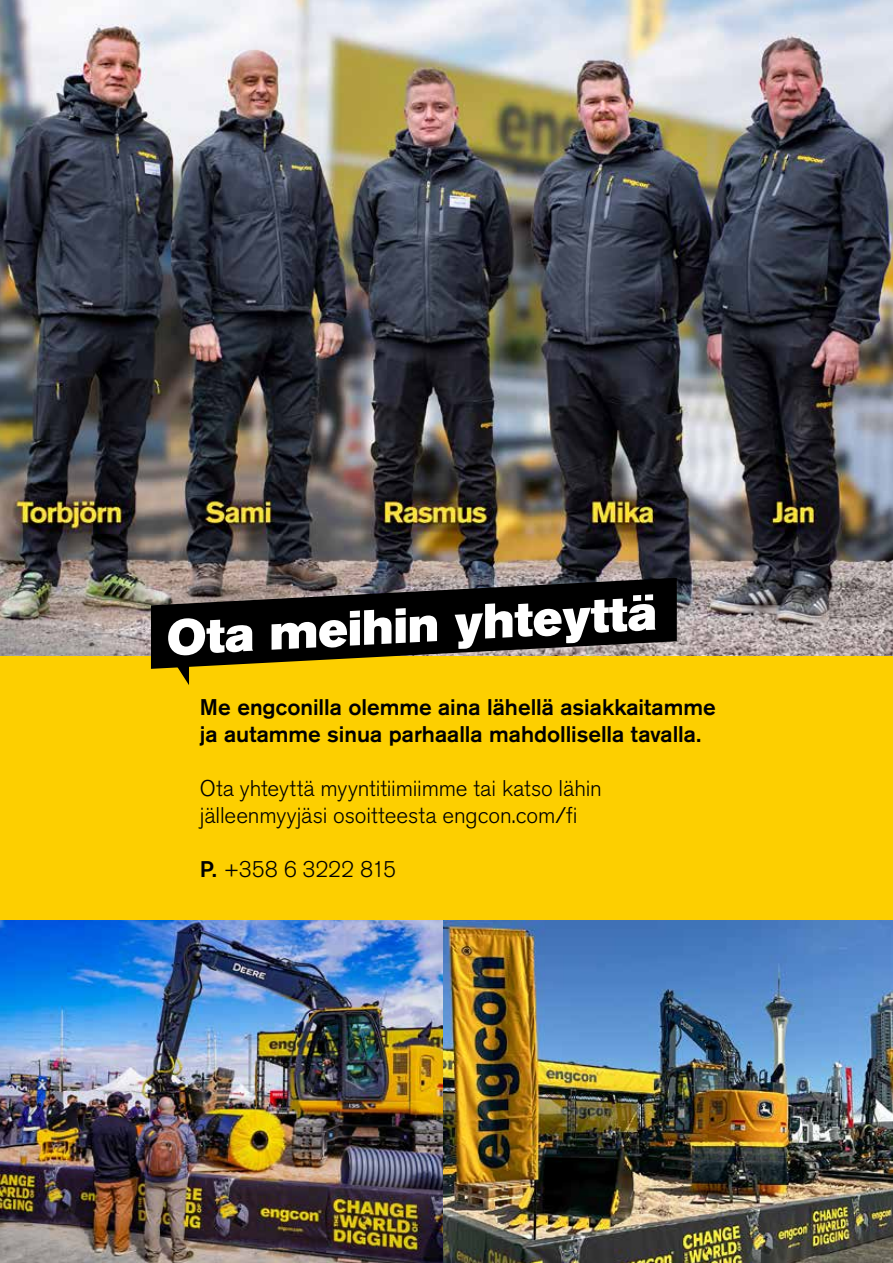
<style>
.page{position:relative;width:893px;height:1263px;background:#fff}
.page>*{position:absolute;margin:0;border:0;box-sizing:border-box;transform-origin:0 0}
.t1{font:48.9px "Akzidenz Grotesk Pro Super";color:#fff}
.t2{font:300 22.5px/27px "Akzidenz Grotesk Pro";letter-spacing:-.005em;color:#000}
.t3{font:500 22.5px/27px "Akzidenz Grotesk Pro";color:#000}
.s1{font-weight:500}
</style>
<div class="page">
<div style="left:0;top:0;width:893px;height:921px;background:#fdcf00"></div>
<img style="left:0;top:0;width:893px;height:655px">
<svg style="left:151px;top:578px;width:526px;height:91px;background:#38311a"></svg>
<svg style="left:176px;top:659px;width:13px;height:26px"></svg>
<img style="left:0;top:921px;width:893px;height:342px">
<h1 class="t1" style="left:164px;top:606px;width:492px;rotate:-3deg">Ota meihin yhteyttä</h1>
<p class="t3" style="left:200px;top:694px;width:517px">Me engconilla olemme aina lähellä asiakkaitamme ja autamme sinua parhaalla mahdollisella tavalla.</p>
<p class="t2" style="left:200px;top:775px;width:404px">Ota yhteyttä myyntitiimiimme tai katso lähin jälleenmyyjäsi osoitteesta engcon.com/fi</p>
<p class="t2" style="left:200px;top:856px;width:198px"><span class="s1">P.</span> +358 6 3222 815</p>
</div>
